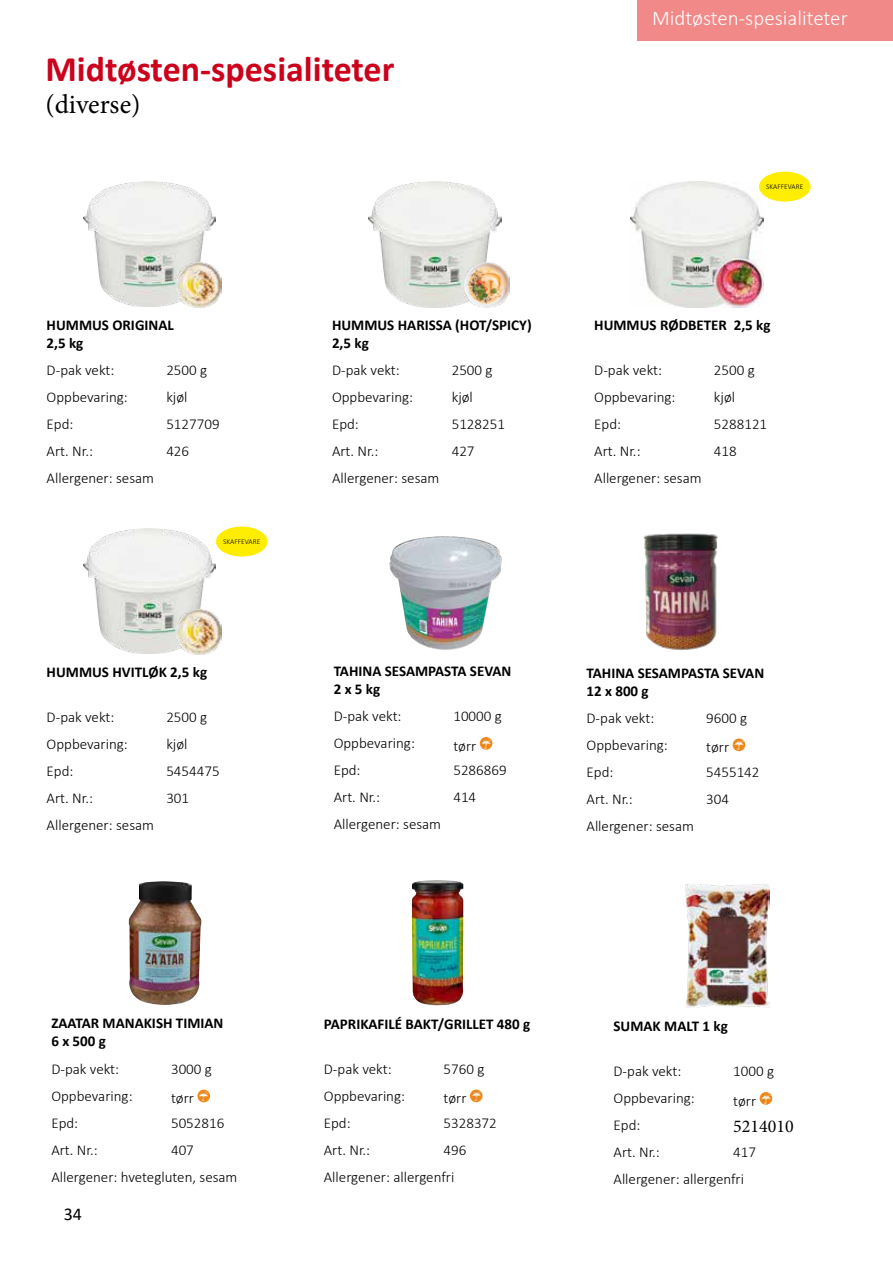
<style>
.page{position:relative;width:893px;height:1263px;background:#fff}
.page>*{position:absolute;margin:0;border:0;box-sizing:border-box;transform-origin:0 0}
.t1{font:700 36px "Calibri";color:#cc021c}
.t2{font:27px "Minion Pro";letter-spacing:-.005em;color:#000}
.t3{font:300 21px "Calibri";color:#fff}
.t4{font:18px "Minion Pro";color:#000}
.t5{font:18px "Calibri";color:#000}
.t6{font:300 15px/27px "Calibri";color:#000}
.t7{font:700 15px/18px "Calibri";color:#000}
.t8{font:300 7.35px "Calibri";color:#000}
</style>
<div class="page">
<img style="left:412px;top:880px;width:51px;height:125px">
<svg style="left:470px;top:1089px;width:13px;height:13px"></svg>
<svg style="left:472px;top:1091px;width:8px;height:10px"></svg>
<img style="left:84px;top:181px;width:132px;height:125px">
<img style="left:177px;top:263px;width:44px;height:44px">
<img style="left:84px;top:529px;width:132px;height:125px">
<img style="left:177px;top:610px;width:44px;height:44px">
<img style="left:369px;top:181px;width:133px;height:126px">
<img style="left:631px;top:181px;width:133px;height:126px">
<img style="left:465px;top:263px;width:44px;height:44px">
<img style="left:389px;top:536px;width:113px;height:114px">
<svg style="left:480px;top:737px;width:12px;height:13px"></svg>
<svg style="left:482px;top:738px;width:8px;height:10px"></svg>
<img style="left:643px;top:533px;width:75px;height:117px">
<svg style="left:733px;top:738px;width:12px;height:13px"></svg>
<svg style="left:735px;top:740px;width:8px;height:10px"></svg>
<img style="left:685px;top:884px;width:84px;height:123px">
<svg style="left:760px;top:1092px;width:12px;height:13px"></svg>
<svg style="left:762px;top:1093px;width:8px;height:10px"></svg>
<img style="left:129px;top:881px;width:72px;height:124px">
<svg style="left:197px;top:1090px;width:13px;height:12px"></svg>
<svg style="left:200px;top:1091px;width:8px;height:10px"></svg>
<div style="left:759px;top:172px;width:52px;height:30px;background:#ffed00;border-radius:50%"></div>
<div style="left:216px;top:526px;width:52px;height:30px;background:#ffed00;border-radius:50%"></div>
<div style="left:638px;top:0;width:255px;height:40px;background:#f18988"></div>
<h1 class="t1" style="left:45px;top:44px;width:351px">Midtøsten-spesialiteter</h1>
<h2 class="t2" style="left:45px;top:87px;width:97px">(diverse)</h2>
<p class="t7" style="left:47px;top:316px;width:129px">HUMMUS ORIGINAL<br>2,5 kg</p>
<p class="t6" style="left:47px;top:356px;width:69px">D-pak vekt:</p>
<p class="t6" style="left:166px;top:356px;width:42px">2500 g</p>
<p class="t6" style="left:47px;top:383px;width:83px">Oppbevaring:</p>
<p class="t6" style="left:166px;top:383px;width:23px">kjøl</p>
<p class="t6" style="left:47px;top:410px;width:28px">Epd:</p>
<p class="t6" style="left:166px;top:410px;width:55px">5127709</p>
<p class="t6" style="left:47px;top:437px;width:48px">Art. Nr.:</p>
<p class="t6" style="left:166px;top:437px;width:24px">426</p>
<p class="t6" style="left:47px;top:464px;width:109px">Allergener: sesam</p>
<p class="t8" style="left:223px;top:536px;width:39px">SKAFFEVARE</p>
<p class="t7" style="left:47px;top:663px;width:162px">HUMMUS HVITLØK 2,5 kg</p>
<p class="t6" style="left:47px;top:703px;width:69px">D-pak vekt:</p>
<p class="t6" style="left:166px;top:703px;width:42px">2500 g</p>
<p class="t6" style="left:47px;top:730px;width:83px">Oppbevaring:</p>
<p class="t6" style="left:166px;top:730px;width:23px">kjøl</p>
<p class="t6" style="left:47px;top:757px;width:28px">Epd:</p>
<p class="t6" style="left:166px;top:757px;width:55px">5454475</p>
<p class="t6" style="left:47px;top:784px;width:48px">Art. Nr.:</p>
<p class="t6" style="left:166px;top:784px;width:24px">301</p>
<p class="t6" style="left:47px;top:811px;width:109px">Allergener: sesam</p>
<p class="t7" style="left:332px;top:316px;width:201px">HUMMUS HARISSA (HOT/SPICY)<br>2,5 kg</p>
<p class="t6" style="left:332px;top:357px;width:69px">D-pak vekt:</p>
<p class="t6" style="left:452px;top:357px;width:42px">2500 g</p>
<p class="t6" style="left:332px;top:384px;width:83px">Oppbevaring:</p>
<p class="t6" style="left:452px;top:384px;width:23px">kjøl</p>
<p class="t6" style="left:332px;top:411px;width:28px">Epd:</p>
<p class="t6" style="left:452px;top:411px;width:55px">5128251</p>
<p class="t6" style="left:332px;top:438px;width:48px">Art. Nr.:</p>
<p class="t6" style="left:452px;top:438px;width:24px">427</p>
<p class="t6" style="left:332px;top:465px;width:109px">Allergener: sesam</p>
<p class="t7" style="left:334px;top:661px;width:179px">TAHINA SESAMPASTA SEVAN<br>2 x 5 kg</p>
<p class="t6" style="left:334px;top:703px;width:69px">D-pak vekt:</p>
<p class="t6" style="left:453px;top:703px;width:50px">10000 g</p>
<p class="t6" style="left:334px;top:730px;width:83px">Oppbevaring:</p>
<p class="t6" style="left:453px;top:732px;width:24px">tørr</p>
<p class="t6" style="left:334px;top:757px;width:28px">Epd:</p>
<p class="t6" style="left:453px;top:757px;width:55px">5286869</p>
<p class="t6" style="left:334px;top:784px;width:48px">Art. Nr.:</p>
<p class="t6" style="left:453px;top:784px;width:24px">414</p>
<p class="t6" style="left:334px;top:811px;width:109px">Allergener: sesam</p>
<h3 class="t3" style="left:652px;top:5px;width:197px">Midtøsten-spesialiteter</h3>
<p class="t8" style="left:766px;top:182px;width:39px">SKAFFEVARE</p>
<p class="t7" style="left:594px;top:316px;width:178px">HUMMUS RØDBETER 2,5 kg</p>
<p class="t6" style="left:594px;top:357px;width:69px">D-pak vekt:</p>
<p class="t6" style="left:714px;top:357px;width:42px">2500 g</p>
<p class="t6" style="left:594px;top:384px;width:83px">Oppbevaring:</p>
<p class="t6" style="left:714px;top:384px;width:23px">kjøl</p>
<p class="t6" style="left:594px;top:411px;width:28px">Epd:</p>
<p class="t6" style="left:714px;top:411px;width:55px">5288121</p>
<p class="t6" style="left:594px;top:438px;width:48px">Art. Nr.:</p>
<p class="t6" style="left:714px;top:438px;width:24px">418</p>
<p class="t6" style="left:594px;top:465px;width:109px">Allergener: sesam</p>
<p class="t7" style="left:586px;top:664px;width:179px">TAHINA SESAMPASTA SEVAN<br>12 x 800 g</p>
<p class="t6" style="left:586px;top:704px;width:69px">D-pak vekt:</p>
<p class="t6" style="left:706px;top:704px;width:42px">9600 g</p>
<p class="t6" style="left:586px;top:731px;width:83px">Oppbevaring:</p>
<p class="t6" style="left:706px;top:734px;width:24px">tørr</p>
<p class="t6" style="left:586px;top:758px;width:28px">Epd:</p>
<p class="t6" style="left:706px;top:758px;width:55px">5455142</p>
<p class="t6" style="left:586px;top:785px;width:48px">Art. Nr.:</p>
<p class="t6" style="left:706px;top:785px;width:24px">304</p>
<p class="t6" style="left:586px;top:812px;width:109px">Allergener: sesam</p>
<p class="t7" style="left:51px;top:1014px;width:174px">ZAATAR MANAKISH TIMIAN<br>6 x 500 g</p>
<p class="t6" style="left:51px;top:1055px;width:69px">D-pak vekt:</p>
<p class="t6" style="left:171px;top:1055px;width:42px">3000 g</p>
<p class="t6" style="left:51px;top:1082px;width:83px">Oppbevaring:</p>
<p class="t6" style="left:171px;top:1085px;width:24px">tørr</p>
<p class="t6" style="left:51px;top:1109px;width:28px">Epd:</p>
<p class="t6" style="left:171px;top:1109px;width:55px">5052816</p>
<p class="t6" style="left:51px;top:1136px;width:48px">Art. Nr.:</p>
<p class="t6" style="left:51px;top:1136px;width:188px;text-indent:120px">407<br>Allergener: hvetegluten, sesam</p>
<p class="t5" style="left:64px;top:1201px;width:20px">34</p>
<p class="t7" style="left:324px;top:1014px;width:208px">PAPRIKAFILÉ BAKT/GRILLET 480 g</p>
<p class="t6" style="left:324px;top:1055px;width:69px">D-pak vekt:</p>
<p class="t6" style="left:444px;top:1055px;width:42px">5760 g</p>
<p class="t6" style="left:324px;top:1082px;width:83px">Oppbevaring:</p>
<p class="t6" style="left:444px;top:1085px;width:24px">tørr</p>
<p class="t6" style="left:324px;top:1109px;width:28px">Epd:</p>
<p class="t6" style="left:444px;top:1109px;width:55px">5328372</p>
<p class="t6" style="left:324px;top:1136px;width:48px">Art. Nr.:</p>
<p class="t6" style="left:324px;top:1136px;width:144px;text-indent:120px">496<br>Allergener: allergenfri</p>
<p class="t7" style="left:613px;top:1016px;width:116px">SUMAK MALT 1 kg</p>
<p class="t6" style="left:613px;top:1058px;width:69px">D-pak vekt:</p>
<p class="t6" style="left:733px;top:1058px;width:42px">1000 g</p>
<p class="t6" style="left:613px;top:1085px;width:83px">Oppbevaring:</p>
<p class="t6" style="left:733px;top:1087px;width:24px">tørr</p>
<p class="t6" style="left:613px;top:1112px;width:28px">Epd:</p>
<p class="t4" style="left:733px;top:1114px;width:62px">5214010</p>
<p class="t6" style="left:613px;top:1139px;width:48px">Art. Nr.:</p>
<p class="t6" style="left:613px;top:1139px;width:144px;text-indent:120px">417<br>Allergener: allergenfri</p>
</div>
